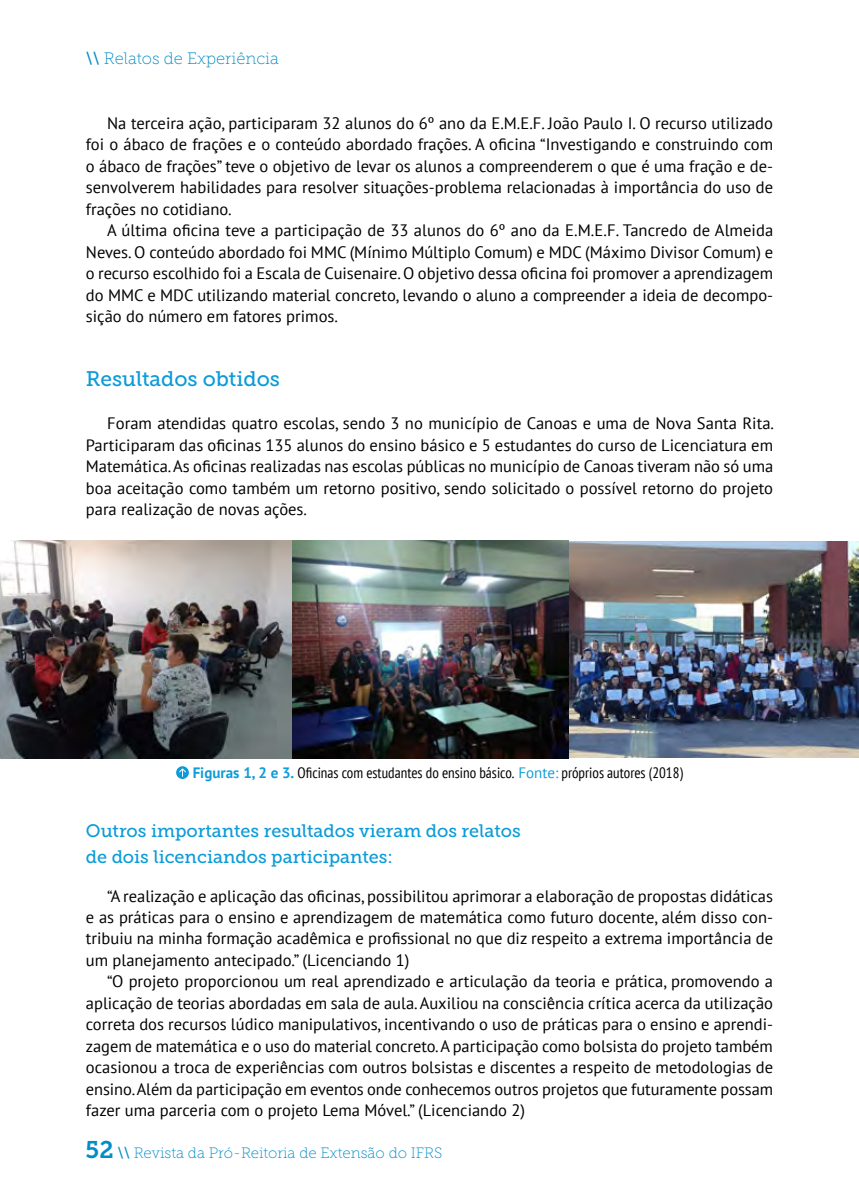
<style>
.page{position:relative;width:859px;height:1202px;background:#fff}
.page>*{position:absolute;margin:0;border:0;box-sizing:border-box;transform-origin:0 0}
.t1{font:21px "Museo Slab 500";color:#0b9bd8}
.t2{font:18px/25.5px "Museo Slab 500";color:#0b9bd8}
.t3{font:16.5px/21.5px "PT Sans";color:#000;text-align:justify}
.t4{font:16.5px "Museo Slab 100";color:#038dc6}
.t5{font:condensed 15px "PT Sans";color:#000}
.t6{font:15px "Museo Slab 100";color:#038dc6}
.s1{font-family:"Museo Slab 500"}
.s2{font-weight:700;font-stretch:normal;color:#0f9cd8}
.s3{font-stretch:normal;color:#0f9cd8}
.s4{font-family:"Museo Slab 700";font-size:24px}
</style>
<div class="page">
<img style="left:0;top:540px;width:857px;height:218px">
<div style="left:176px;top:766px;width:13px;height:12px;background:#0b9bd8;border-radius:50%"></div>
<svg style="left:179px;top:768px;width:7px;height:8px"></svg>
<p class="t4" style="left:86px;top:50px;width:194px"><span class="s1">\\</span> Relatos de Experiência</p>
<p class="t3" style="left:86px;top:112px;width:688px;text-indent:21px">Na terceira ação, participaram 32 alunos do 6º ano da E.M.E.F. João Paulo I. O recurso utilizado foi o ábaco de frações e o conteúdo abordado frações. A oficina “Investigando e construindo com o ábaco de frações” teve o objetivo de levar os alunos a compreenderem o que é uma fração e de&shy;senvolverem habilidades para resolver situações-problema relacionadas à importância do uso de frações no cotidiano.</p>
<p class="t3" style="left:86px;top:219px;width:688px;text-indent:21px">A última oficina teve a participação de 33 alunos do 6º ano da E.M.E.F. Tancredo de Almeida Neves. O conteúdo abordado foi MMC (Mínimo Múltiplo Comum) e MDC (Máximo Divisor Comum) e o recurso escolhido foi a Escala de Cuisenaire. O objetivo dessa oficina foi promover a aprendizagem do MMC e MDC utilizando material concreto, levando o aluno a compreender a ideia de decompo&shy;sição do número em fatores primos.</p>
<p class="t1" style="left:86px;top:367px;width:195px">Resultados obtidos</p>
<p class="t3" style="left:86px;top:412px;width:689px;text-indent:21px">Foram atendidas quatro escolas, sendo 3 no município de Canoas e uma de Nova Santa Rita.<br>Participaram das oficinas 135 alunos do ensino básico e 5 estudantes do curso de Licenciatura em Matemática. As oficinas realizadas nas escolas públicas no município de Canoas tiveram não só uma boa aceitação como também um retorno positivo, sendo solicitado o possível retorno do projeto para realização de novas ações.</p>
<p class="t5" style="left:192px;top:762px;width:491px"><span class="s2">Figuras 1, 2 e 3.</span> Oficinas com estudantes do ensino básico. <span class="s3">Fonte:</span> próprios autores (2018)</p>
<p class="t2" style="left:86px;top:818px;width:436px">Outros importantes resultados vieram dos relatos de dois licenciandos participantes:</p>
<p class="t3" style="left:86px;top:884px;width:688px;text-indent:21px">“A realização e aplicação das oficinas, possibilitou aprimorar a elaboração de propostas didáticas e as práticas para o ensino e aprendizagem de matemática como futuro docente, além disso con&shy;tribuiu na minha formação acadêmica e profissional no que diz respeito a extrema importância de um planejamento antecipado.” (Licenciando 1)</p>
<p class="t3" style="left:86px;top:970px;width:688px;text-indent:21px">“O projeto proporcionou um real aprendizado e articulação da teoria e prática, promovendo a aplicação de teorias abordadas em sala de aula. Auxiliou na consciência crítica acerca da utilização correta dos recursos lúdico manipulativos, incentivando o uso de práticas para o ensino e aprendi&shy;zagem de matemática e o uso do material concreto. A participação como bolsista do projeto também ocasionou a troca de experiências com outros bolsistas e discentes a respeito de metodologias de ensino. Além da participação em eventos onde conhecemos outros projetos que futuramente possam fazer uma parceria com o projeto Lema Móvel.” (Licenciando 2)</p>
<p class="t6" style="left:85px;top:1144px;width:358px"><span class="s4">52</span> <span class="s1">\\</span> Revista da Pró-Reitoria de Extensão do IFRS</p>
</div>
